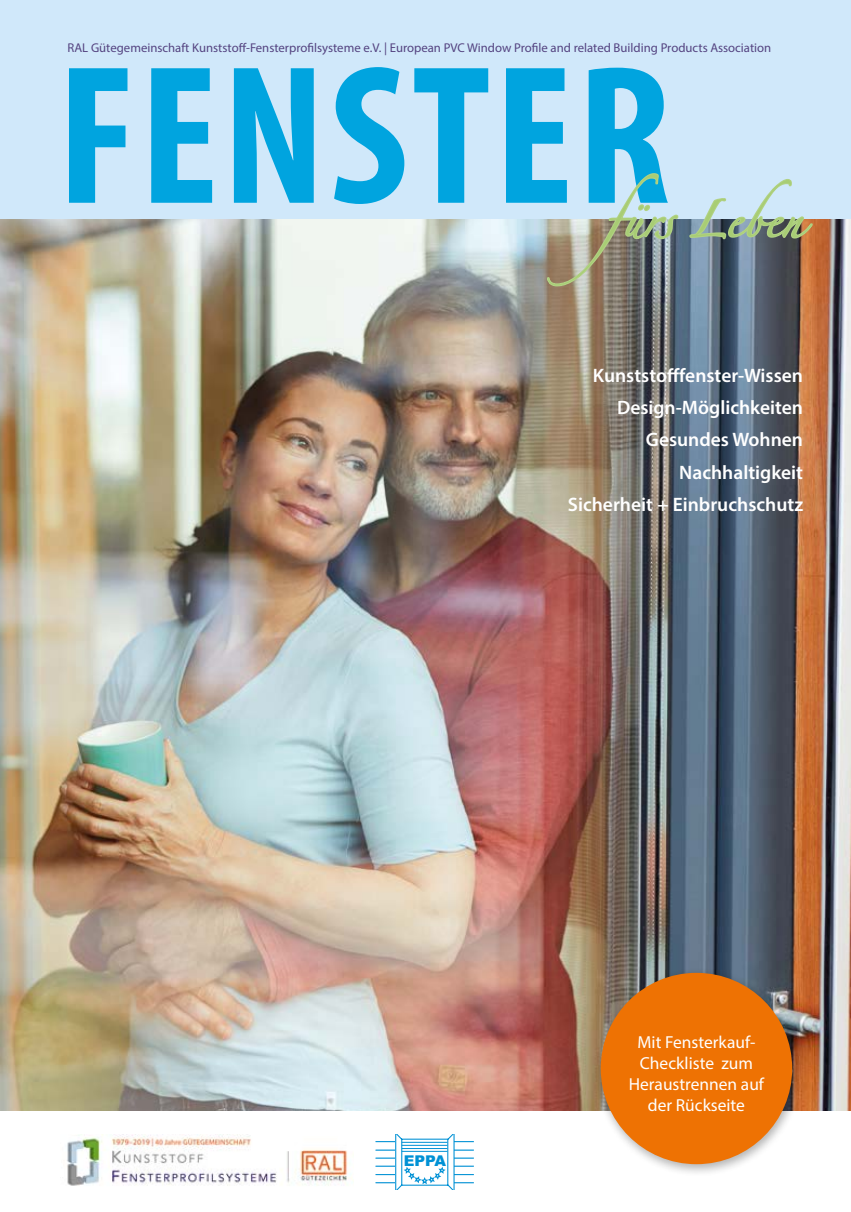
<style>
.page{position:relative;width:851px;height:1212px;background:#fff}
.page>*{position:absolute;margin:0;border:0;box-sizing:border-box;transform-origin:0 0}
.t1{font:700 condensed 199.5px "Myriad Pro";letter-spacing:.02em;color:#00a4df}
.t2{font:600 19.5px/32.4px "Myriad Pro";color:#fff;text-align:right}
.t3{font:17.4px/20.9px "Myriad Pro";color:#fff;text-align:center}
.t4{font:900 14.85px "Arial";color:#0091d5}
.t5{font:12.75px "Myriad Pro";color:#544380}
</style>
<div class="page">
<div style="left:0;top:0;width:850px;height:219px;background:#d0e8fa"></div>
<img style="left:0;top:219px;width:850px;height:892px">
<img style="left:546px;top:173px;width:133px;height:115px">
<svg style="left:688px;top:179px;width:125px;height:61px"></svg>
<hr style="left:375px;top:1141px;width:99px;height:1px;background:#0091d5">
<hr style="left:375px;top:1149px;width:99px;height:1px;background:#0091d5">
<hr style="left:375px;top:1157px;width:99px;height:1px;background:#0091d5">
<hr style="left:375px;top:1165px;width:99px;height:2px;background:#0091d5">
<hr style="left:375px;top:1174px;width:99px;height:1px;background:#0091d5">
<hr style="left:375px;top:1182px;width:99px;height:1px;background:#0091d5">
<svg style="left:394px;top:1134px;width:61px;height:56px"></svg>
<img style="left:67px;top:1134px;width:285px;height:52px">
<div style="left:593px;top:968px;width:210px;height:209px;background:#000;opacity:.3"></div>
<div style="left:600px;top:973px;width:192px;height:191px;background:#ee7203;border-radius:50%"></div>
<p class="t5" style="left:68px;top:40px;width:705px">RAL Gütegemeinschaft Kunststoff-Fensterprofilsysteme e.V. | European PVC Window Profile and related Building Products Association</p>
<h1 class="t1" style="left:57px;top:12px;width:615px">FENSTER</h1>
<h2 class="t2" style="left:567px;top:358px;width:237px">Kunststofffenster-Wissen<br>Design-Möglichkeiten<br>Gesundes Wohnen<br>Nachhaltigkeit<br>Sicherheit + Einbruchschutz</h2>
<p class="t4" style="left:404px;top:1150px;width:44px">EPPA</p>
<h3 class="t3" style="left:628px;top:1031px;width:137px">Mit Fensterkauf-<br>Checkliste zum<br>Heraustrennen auf der Rückseite</h3>
</div>
